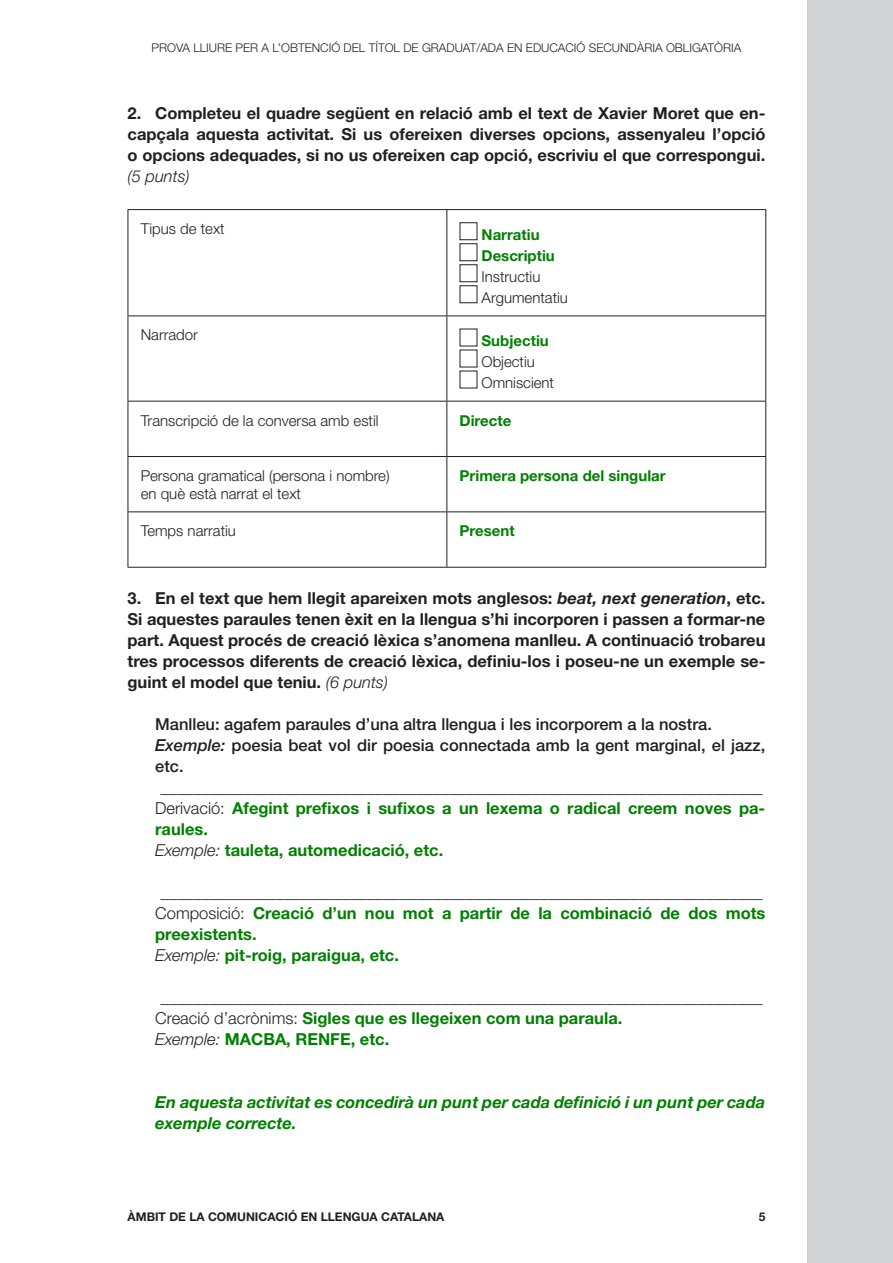
<style>
.page{position:relative;width:893px;height:1263px;background:#fff}
.page>*{position:absolute;margin:0;border:0;box-sizing:border-box;transform-origin:0 0}
.Pregunta{font:700 16.5px/21px "Helvetica Neue";color:#231f20;text-align:justify}
.Subpregunta{font:700 16.5px/21px "Helvetica Neue";color:#008000}
.Subpregunta-2{font:300 16.5px "Helvetica Neue";color:#231f20}
.Subpregunta-3{font:500 16.5px/21px "Helvetica Neue";color:#231f20}
.Text_pauta{font:italic 700 16.5px/21px "Helvetica Neue";color:#008000}
.Requadre{font:300 15px/21px "Helvetica Neue";color:#231f20}
.Requadre-2{font:700 15px "Helvetica Neue";color:#008000}
.t1{font:300 12px "Helvetica Neue";color:#231f20}
.t2{font:700 12px "Helvetica Neue";color:#231f20}
.s1{font-weight:300;font-style:italic}
.s2{font-weight:700;color:#008000}
.s3{font-style:italic}
.s4{font-weight:300;color:#231f20}
.s5{font-weight:300;font-style:italic;color:#231f20}
</style>
<div class="page">
<div style="left:808px;top:0;width:85px;height:1263px;background:#d1d2d4"></div>
<hr style="left:128px;top:209px;width:319px;height:1px;background:#231f20">
<hr style="left:128px;top:210px;width:1px;height:105px;background:#231f20">
<hr style="left:447px;top:209px;width:319px;height:1px;background:#231f20">
<hr style="left:446px;top:210px;width:1px;height:105px;background:#231f20">
<hr style="left:765px;top:210px;width:1px;height:105px;background:#231f20">
<hr style="left:128px;top:315px;width:319px;height:1px;background:#231f20">
<hr style="left:128px;top:316px;width:1px;height:85px;background:#231f20">
<hr style="left:447px;top:315px;width:319px;height:1px;background:#231f20">
<hr style="left:446px;top:316px;width:1px;height:85px;background:#231f20">
<hr style="left:765px;top:316px;width:1px;height:85px;background:#231f20">
<hr style="left:128px;top:401px;width:319px;height:1px;background:#231f20">
<hr style="left:128px;top:401px;width:1px;height:55px;background:#231f20">
<hr style="left:447px;top:401px;width:319px;height:1px;background:#231f20">
<hr style="left:446px;top:401px;width:1px;height:55px;background:#231f20">
<hr style="left:765px;top:401px;width:1px;height:55px;background:#231f20">
<hr style="left:128px;top:456px;width:319px;height:1px;background:#231f20">
<hr style="left:128px;top:457px;width:1px;height:54px;background:#231f20">
<hr style="left:447px;top:456px;width:319px;height:1px;background:#231f20">
<hr style="left:446px;top:457px;width:1px;height:54px;background:#231f20">
<hr style="left:765px;top:457px;width:1px;height:54px;background:#231f20">
<hr style="left:128px;top:511px;width:319px;height:1px;background:#231f20">
<hr style="left:128px;top:512px;width:1px;height:55px;background:#231f20">
<hr style="left:447px;top:511px;width:319px;height:1px;background:#231f20">
<hr style="left:446px;top:512px;width:1px;height:55px;background:#231f20">
<hr style="left:765px;top:512px;width:1px;height:55px;background:#231f20">
<hr style="left:128px;top:567px;width:319px;height:1px;background:#231f20">
<hr style="left:447px;top:567px;width:319px;height:1px;background:#231f20">
<div style="left:460px;top:222px;width:17px;height:18px;border:1px solid #231f20"></div>
<div style="left:460px;top:243px;width:17px;height:18px;border:1px solid #231f20"></div>
<div style="left:460px;top:264px;width:17px;height:18px;border:1px solid #231f20"></div>
<div style="left:460px;top:285px;width:17px;height:18px;border:1px solid #231f20"></div>
<p class="t1" style="left:152px;top:40px;width:591px">PROVA LLIURE PER A L’OBTENCIÓ DEL TÍTOL DE GRADUAT/ADA EN EDUCACIÓ SECUNDÀRIA OBLIGATÒRIA</p>
<p class="Pregunta" style="left:128px;top:102px;width:639px">2. Completeu el quadre següent en relació amb el text de Xavier Moret que en&shy;capçala aquesta activitat. Si us ofereixen diverses opcions, assenyaleu l’opció o opcions adequades, si no us ofereixen cap opció, escriviu el que correspongui. <span class="s1">(5 punts)</span></p>
<p class="Requadre" style="left:141px;top:218px;width:85px">Tipus de text</p>
<p class="Requadre" style="left:482px;top:224px;width:88px"><span class="s2">Narratiu<br>Descriptiu<br></span>Instructiu<br>Argumentatiu</p>
<p class="Requadre" style="left:141px;top:324px;width:59px">Narrador</p>
<p class="Requadre" style="left:482px;top:330px;width:74px"><span class="s2">Subjectiu<br></span>Objectiu<br>Omniscient</p>
<p class="Requadre" style="left:141px;top:410px;width:239px">Transcripció de la conversa amb estil</p>
<p class="Requadre-2" style="left:460px;top:411px;width:53px">Directe</p>
<p class="Requadre" style="left:141px;top:466px;width:250px;line-height:18px">Persona gramatical (persona i nombre) en què està narrat el text</p>
<p class="Requadre-2" style="left:460px;top:466px;width:208px">Primera persona del singular</p>
<p class="Requadre" style="left:141px;top:520px;width:97px">Temps narratiu</p>
<p class="Requadre-2" style="left:460px;top:522px;width:57px">Present</p>
<p class="Pregunta" style="left:128px;top:587px;width:639px">3. En el text que hem llegit apareixen mots anglesos: <span class="s3">beat, next generation</span>, etc.<br>Si aquestes paraules tenen èxit en la llengua s’hi incorporen i passen a formar-ne part. Aquest procés de creació lèxica s’anomena manlleu. A continuació trobareu tres processos diferents de creació lèxica, definiu-los i poseu-ne un exemple se&shy;guint el model que teniu. <span class="s1">(6 punts)</span></p>
<p class="Subpregunta-3" style="left:155px;top:713px;width:558px">Manlleu: agafem paraules d’una altra llengua i les incorporem a la nostra.</p>
<p class="Subpregunta-3" style="left:155px;top:734px;width:612px"><span class="s3">Exemple:</span> poesia beat vol dir poesia connectada amb la gent marginal, el jazz, etc.</p>
<p class="Subpregunta-2" style="left:161px;top:777px;width:604px">_________________________________________________________________________</p>
<p class="Subpregunta" style="left:155px;top:797px;width:612px"><span class="s4">Derivació:</span> Afegint prefixos i sufixos a un lexema o radical creem noves pa&shy;raules.</p>
<p class="Subpregunta" style="left:155px;top:839px;width:290px"><span class="s5">Exemple:</span> tauleta, automedicació, etc.</p>
<p class="Subpregunta-2" style="left:161px;top:882px;width:604px">_________________________________________________________________________</p>
<p class="Subpregunta" style="left:155px;top:902px;width:612px"><span class="s4">Composició:</span> Creació d’un nou mot a partir de la combinació de dos mots preexistents.</p>
<p class="Subpregunta" style="left:155px;top:944px;width:245px"><span class="s5">Exemple:</span> pit-roig, paraigua, etc.</p>
<p class="Subpregunta-2" style="left:161px;top:987px;width:604px">_________________________________________________________________________</p>
<p class="Subpregunta" style="left:155px;top:1007px;width:469px"><span class="s4">Creació d’acrònims:</span> Sigles que es llegeixen com una paraula.</p>
<p class="Subpregunta" style="left:155px;top:1028px;width:236px"><span class="s5">Exemple:</span> MACBA, RENFE, etc.</p>
<p class="Text_pauta" style="left:155px;top:1091px;width:612px">En aquesta activitat es concedirà un punt per cada definició i un punt per cada exemple correcte.</p>
<p class="t2" style="left:128px;top:1209px;width:318px">ÀMBIT DE LA COMUNICACIÓ EN LLENGUA CATALANA</p>
<p class="t2" style="left:759px;top:1209px;width:8px">5</p>
</div>
